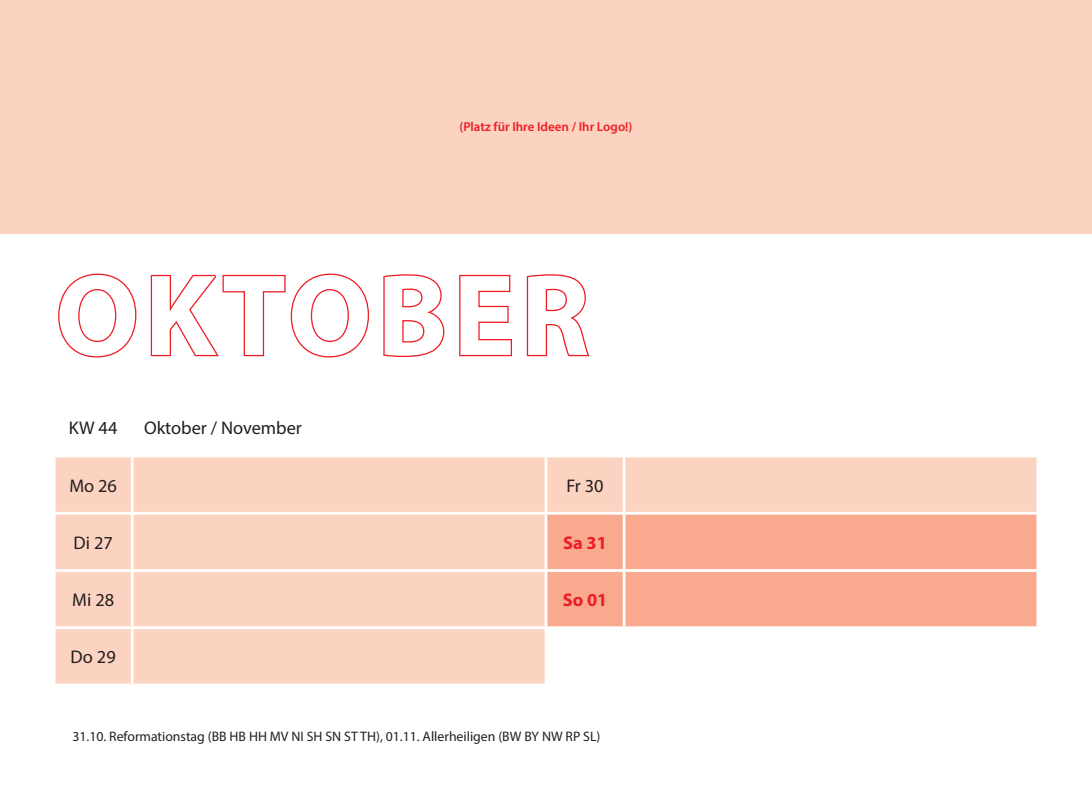
<style>
.page{position:relative;width:1092px;height:787px;background:#fff}
.page>*{position:absolute;margin:0;border:0;box-sizing:border-box;transform-origin:0 0}
.t1{font:700 116.75px "Myriad Pro";letter-spacing:.045em;color:#fff}
.t2{font:18.25px "Myriad Pro";color:#231f20}
.t3{font:700 18.25px "Myriad Pro";letter-spacing:.005em;color:#ee1d23}
.t4{font:13.75px "Myriad Pro";color:#231f20}
.t5{font:600 13px "Myriad Pro";color:#ee1d23}
</style>
<div class="page">
<svg style="left:58px;top:273px;width:79px;height:85px"></svg>
<svg style="left:150px;top:273px;width:219px;height:85px"></svg>
<svg style="left:383px;top:274px;width:62px;height:83px"></svg>
<svg style="left:459px;top:274px;width:53px;height:83px"></svg>
<svg style="left:526px;top:274px;width:64px;height:83px"></svg>
<div style="left:0;top:0;width:1091px;height:233px;background:#fcd2c0"></div>
<svg style="left:56px;top:457px;width:980px;height:226px;fill:#fcd2c0"></svg>
<div style="left:547px;top:514px;width:489px;height:112px;background:#f8a98e"></div>
<hr style="left:131px;top:457px;width:3px;height:55px;background:#fff">
<hr style="left:544px;top:457px;width:3px;height:55px;background:#fff">
<hr style="left:622px;top:457px;width:3px;height:55px;background:#fff">
<hr style="left:53px;top:512px;width:79px;height:2px;background:#fff">
<hr style="left:132px;top:512px;width:414px;height:2px;background:#fff">
<hr style="left:131px;top:514px;width:3px;height:55px;background:#fff">
<hr style="left:546px;top:512px;width:78px;height:2px;background:#fff">
<hr style="left:544px;top:514px;width:3px;height:55px;background:#fff">
<hr style="left:624px;top:512px;width:415px;height:2px;background:#fff">
<hr style="left:622px;top:514px;width:3px;height:55px;background:#fff">
<hr style="left:53px;top:569px;width:79px;height:3px;background:#fff">
<hr style="left:132px;top:569px;width:414px;height:3px;background:#fff">
<hr style="left:131px;top:572px;width:3px;height:54px;background:#fff">
<hr style="left:546px;top:569px;width:78px;height:3px;background:#fff">
<hr style="left:544px;top:572px;width:3px;height:54px;background:#fff">
<hr style="left:624px;top:569px;width:415px;height:3px;background:#fff">
<hr style="left:622px;top:572px;width:3px;height:54px;background:#fff">
<hr style="left:53px;top:626px;width:79px;height:3px;background:#fff">
<hr style="left:132px;top:626px;width:414px;height:3px;background:#fff">
<hr style="left:131px;top:629px;width:3px;height:54px;background:#fff">
<hr style="left:546px;top:626px;width:78px;height:3px;background:#fff">
<hr style="left:544px;top:629px;width:3px;height:54px;background:#fff">
<hr style="left:624px;top:626px;width:415px;height:3px;background:#fff">
<hr style="left:622px;top:629px;width:3px;height:54px;background:#fff">
<p class="t5" style="left:459px;top:118px;width:174px">(Platz für Ihre Ideen / Ihr Logo!)</p>
<h1 class="t1" style="left:55px;top:239px;width:536px">OKTOBER</h1>
<h2 class="t2" style="left:69px;top:417px;width:50px">KW 44</h2>
<h2 class="t2" style="left:144px;top:417px;width:159px">Oktober / November</h2>
<h2 class="t2" style="left:69px;top:474px;width:49px">Mo 26</h2>
<h2 class="t2" style="left:566px;top:474px;width:39px">Fr 30</h2>
<h2 class="t2" style="left:74px;top:531px;width:41px">Di 27</h2>
<h2 class="t3" style="left:563px;top:530px;width:45px">Sa 31</h2>
<h2 class="t2" style="left:72px;top:588px;width:43px">Mi 28</h2>
<h2 class="t3" style="left:562px;top:588px;width:46px">So 01</h2>
<h2 class="t2" style="left:71px;top:646px;width:47px">Do 29</h2>
<p class="t4" style="left:72px;top:727px;width:529px">31.10. Reformationstag (BB HB HH MV NI SH SN ST TH), 01.11. Allerheiligen (BW BY NW RP SL)</p>
</div>
